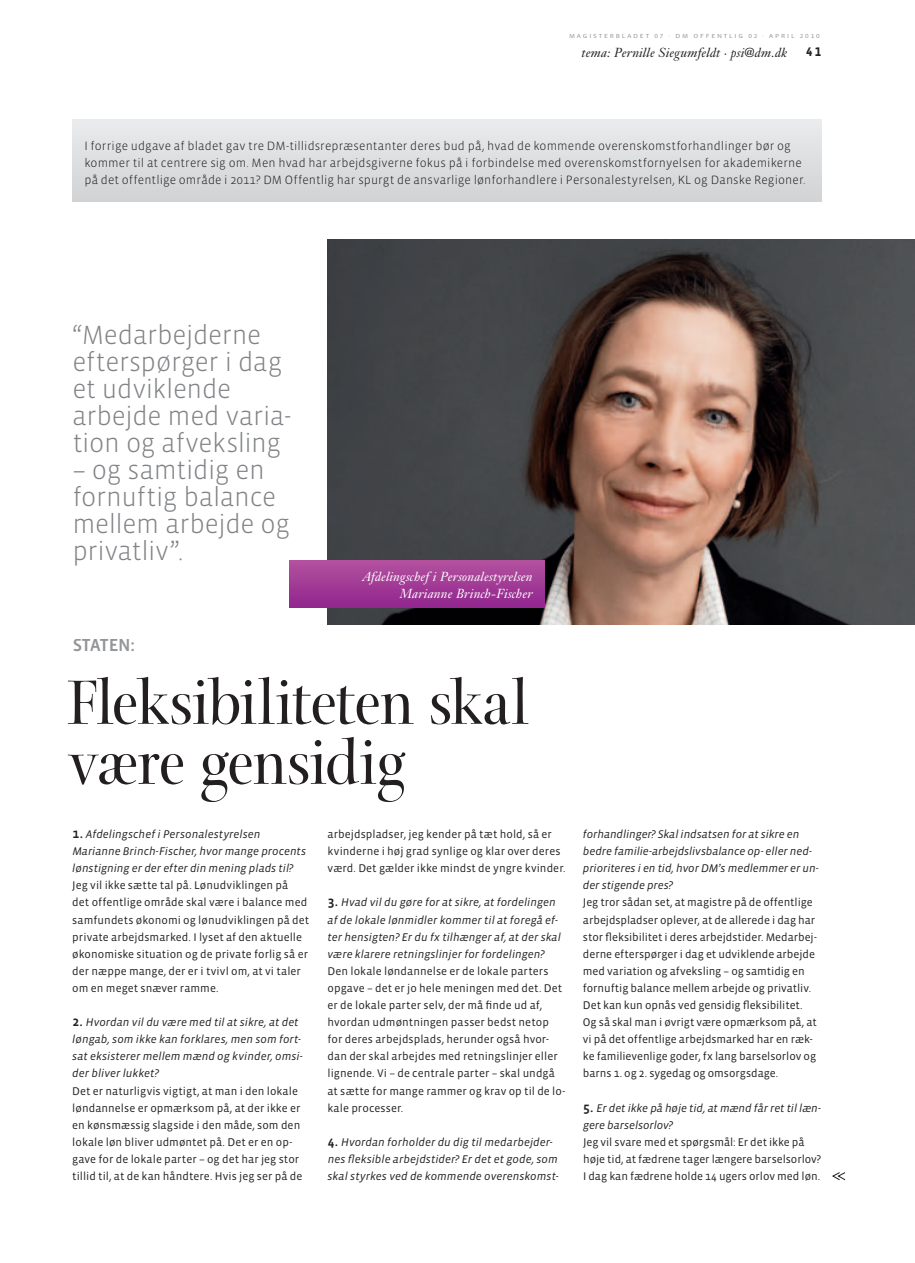
<style>
.page{position:relative;width:915px;height:1263px;background:#fff}
.page>*{position:absolute;margin:0;border:0;box-sizing:border-box;transform-origin:0 0}
.t1{font:67.5px/60px "Arepo";letter-spacing:-.01em;color:#231f20}
.t2{font:300 27px/27px "Vista Sans OT";letter-spacing:-.01em;color:#808285}
.t3{font:500 18px "Vista Sans OT";letter-spacing:-.01em;color:#939598}
.t4{font:italic 12.9px/17.1px "Janson Text";letter-spacing:.015em;color:#fff;text-align:right}
.t5{font:italic 12.9px "Janson Text";letter-spacing:.01em;color:#231f20}
.t6{font:700 12.75px "Vista Sans OT";color:#231f20}
.t7{font:300 12.3px/17.1px "Vista Sans OT";letter-spacing:.01em;color:#231f20}
.t8{font:11.4px/17.1px "Vista Sans OT";letter-spacing:.005em;color:#231f20}
.t9{font:italic 11.4px/17.1px "Vista Sans OT";color:#231f20}
.t10{font:6px "Vista Sans OT";letter-spacing:.25em;color:#939598;scale:1.2 1}
.s1{font-weight:500;font-style:normal;font-size:13.5px}
</style>
<div class="page">
<div style="left:72px;top:120px;width:749px;height:81px;background:#dddee0"></div>
<img style="left:327px;top:240px;width:587px;height:385px">
<svg style="left:832px;top:1172px;width:13px;height:8px"></svg>
<div style="left:289px;top:561px;width:255px;height:47px;background:linear-gradient(to bottom,#b3509e,#91258e)"></div>
<p class="t10" style="left:569px;top:33px;width:109px">Magis ter bl ad et 07 · DM off</p>
<p class="t10" style="left:711px;top:33px;width:92px">entl ig 02 · apr il 2010</p>
<p class="t5" style="left:581px;top:44px;width:207px">tema: Pernille Siegumfeldt · psi@dm.dk</p>
<p class="t6" style="left:805px;top:45px;width:17px">41</p>
<p class="t7" style="left:84px;top:137px;width:722px">I forrige udgave af bladet gav tre DM-tillidsrepræsentanter deres bud på, hvad de kommende overenskomstforhandlinger bør og kommer til at centrere sig om. Men hvad har arbejdsgiverne fokus på i forbindelse med overenskomstfornyelsen for akademikerne på det offentlige område i 2011? DM Offentlig har spurgt de ansvarlige lønforhandlere i Personalestyrelsen, KL og Danske Regioner.</p>
<h2 class="t2" style="left:72px;top:322px;width:220px">“Medarbejderne efterspørger i dag et udviklende arbejde med varia&shy;tion og afveksling</h2>
<h2 class="t2" style="left:72px;top:457px;width:219px">– og samtidig en fornuftig balance mellem arbejde og privatliv”.</h2>
<p class="t4" style="left:362px;top:568px;width:172px">Afdelingschef i Personalestyrelsen<br>Marianne Brinch-Fischer</p>
<h3 class="t3" style="left:72px;top:636px;width:64px">STATEN:</h3>
<h1 class="t1" style="left:68px;top:674px;width:462px">Fleksibiliteten skal være gensidig</h1>
<p class="t9" style="left:72px;top:826px;width:235px"><span class="s1">1.</span> Afdelingschef i Personalestyrelsen<br>Marianne Brinch-Fischer, hvor mange procents lønstigning er der efter din mening plads til?</p>
<p class="t8" style="left:72px;top:877px;width:238px">Jeg vil ikke sætte tal på. Lønudviklingen på<br>det offentlige område skal være i balance med samfundets økonomi og lønudviklingen på det private arbejdsmarked. I lyset af den aktuelle økonomiske situation og de private forlig så er der næppe mange, der er i tvivl om, at vi taler om en meget snæver ramme.</p>
<p class="t9" style="left:72px;top:1014px;width:232px"><span class="s1">2.</span> Hvordan vil du være med til at sikre, at det løngab, som ikke kan forklares, men som fort&shy;sat eksisterer mellem mænd og kvinder, omsi&shy;der bliver lukket?</p>
<p class="t8" style="left:72px;top:1082px;width:232px">Det er naturligvis vigtigt, at man i den lokale løndannelse er opmærksom på, at der ikke er en kønsmæssig slagside i den måde, som den lokale løn bliver udmøntet på. Det er en op&shy;gave for de lokale parter – og det har jeg stor tillid til, at de kan håndtere. Hvis jeg ser på de</p>
<p class="t8" style="left:327px;top:826px;width:239px">arbejdspladser, jeg kender på tæt hold, så er kvinderne i høj grad synlige og klar over deres værd. Det gælder ikke mindst de yngre kvinder.</p>
<p class="t9" style="left:327px;top:894px;width:235px"><span class="s1">3.</span> Hvad vil du gøre for at sikre, at fordelingen af de lokale lønmidler kommer til at foregå ef&shy;ter hensigten? Er du fx tilhænger af, at der skal være klarere retningslinjer for fordelingen?</p>
<p class="t8" style="left:327px;top:963px;width:239px">Den lokale løndannelse er de lokale parters opgave – det er jo hele meningen med det. Det er de lokale parter selv, der må finde ud af, hvordan udmøntningen passer bedst netop for deres arbejdsplads, herunder også hvor&shy;dan der skal arbejdes med retningslinjer eller lignende. Vi – de centrale parter – skal undgå at sætte for mange rammer og krav op til de lo&shy;kale processer.</p>
<p class="t9" style="left:327px;top:1134px;width:232px"><span class="s1">4.</span> Hvordan forholder du dig til medarbejder&shy;nes fleksible arbejdstider? Er det et gode, som skal styrkes ved de kommende overenskomst-</p>
<p class="t9" style="left:582px;top:826px;width:237px">forhandlinger? Skal indsatsen for at sikre en bedre familie-arbejdslivsbalance op- eller ned&shy;prioriteres i en tid, hvor DM’s medlemmer er un&shy;der stigende pres?</p>
<p class="t8" style="left:582px;top:894px;width:235px">Jeg tror sådan set, at magistre på de offentlige arbejdspladser oplever, at de allerede i dag har stor fleksibilitet i deres arbejdstider. Medarbej&shy;derne efterspørger i dag et udviklende arbejde med variation og afveksling – og samtidig en fornuftig balance mellem arbejde og privatliv.<br>Det kan kun opnås ved gensidig fleksibilitet.<br>Og så skal man i øvrigt være opmærksom på, at vi på det offentlige arbejdsmarked har en ræk&shy;ke familievenlige goder, fx lang barselsorlov og barns 1. og 2. sygedag og omsorgsdage.</p>
<p class="t9" style="left:583px;top:1099px;width:239px"><span class="s1">5.</span> Er det ikke på høje tid, at mænd får ret til læn&shy;gere barselsorlov?</p>
<p class="t8" style="left:583px;top:1134px;width:239px">Jeg vil svare med et spørgsmål: Er det ikke på høje tid, at fædrene tager længere barselsorlov?<br>I dag kan fædrene holde 14 ugers orlov med løn.</p>
</div>
